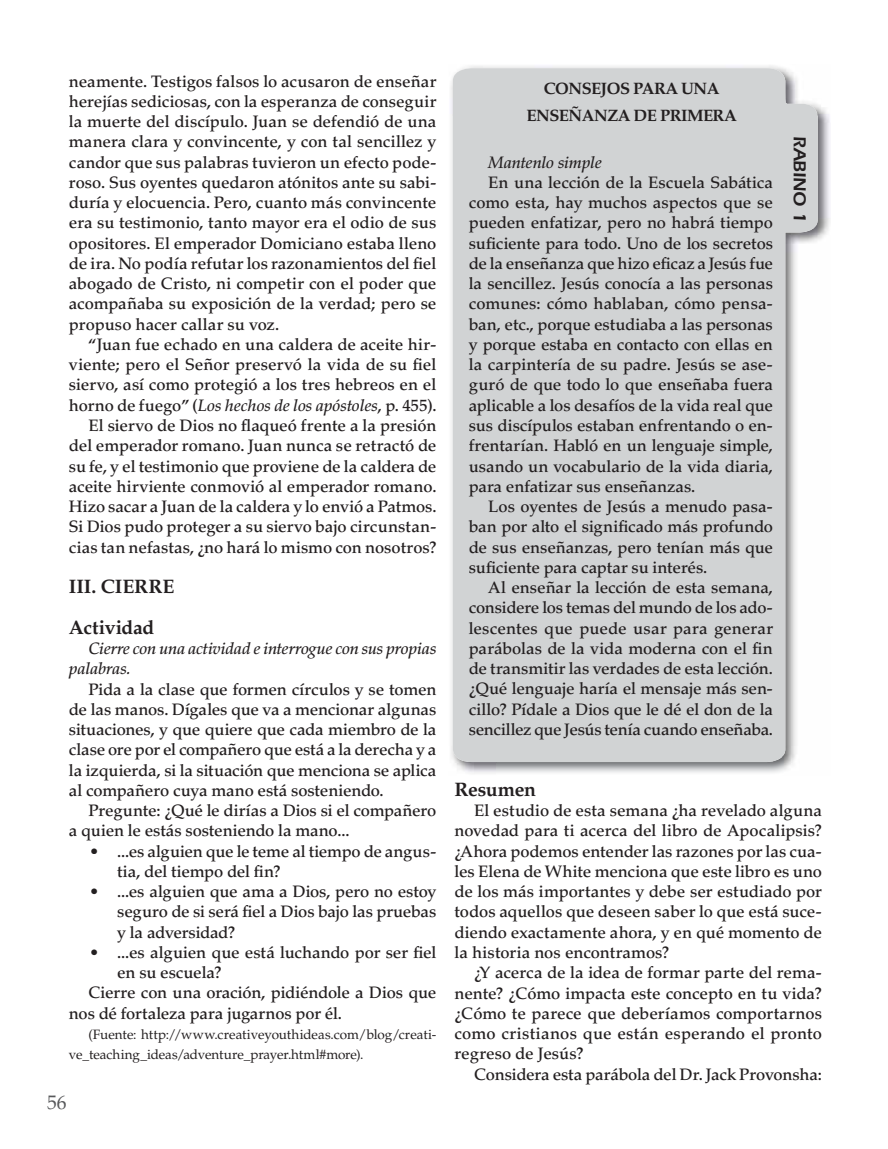
<style>
.page{position:relative;width:888px;height:1149px;background:#fff}
.page>*{position:absolute;margin:0;border:0;box-sizing:border-box;transform-origin:0 0}
.t1{font:700 19.5px/40.5px "Palatino LT Std";letter-spacing:-.005em;color:#231f20}
.t2{font:19.5px "Palatino LT Std";color:#58595b}
.t3{font:600 18px "ITC Eras Std";color:#231f20}
.t4{font:500 16.5px/20.2px "Palatino LT Std";letter-spacing:-.005em;color:#231f20;text-align:justify}
.t5{font:italic 500 16.5px/20.2px "Palatino LT Std";letter-spacing:-.01em;color:#231f20}
.t6{font:700 16.5px/27px "Palatino LT Std";letter-spacing:-.03em;color:#231f20;text-align:center}
.t7{font:13.5px/20.2px "Palatino LT Std";letter-spacing:-.005em;color:#231f20}
.s1{font-style:italic}
</style>
<div class="page">
<img style="left:450px;top:65px;width:377px;height:49px">
<img style="left:451px;top:114px;width:45px;height:660px">
<img style="left:783px;top:114px;width:47px;height:657px">
<svg style="left:452px;top:68px;width:365px;height:693px;background:#d5d6d7"></svg>
<div style="left:544px;top:82px;width:175px;height:15px;background:#d1d3d4"></div>
<div style="left:527px;top:106px;width:209px;height:15px;background:#d1d3d4"></div>
<div style="left:487px;top:155px;width:114px;height:17px;background:#d1d3d4"></div>
<div style="left:488px;top:176px;width:284px;height:12px;background:#d1d3d4"></div>
<div style="left:469px;top:196px;width:303px;height:17px;background:#d1d3d4"></div>
<div style="left:469px;top:216px;width:303px;height:17px;background:#d1d3d4"></div>
<div style="left:469px;top:241px;width:16px;height:8px;background:#d1d3d4"></div>
<div style="left:486px;top:236px;width:10px;height:13px;background:#d1d3d4"></div>
<div style="left:496px;top:236px;width:276px;height:17px;background:#d1d3d4"></div>
<div style="left:469px;top:257px;width:191px;height:16px;background:#d1d3d4"></div>
<div style="left:661px;top:257px;width:9px;height:12px;background:#d1d3d4"></div>
<div style="left:671px;top:257px;width:102px;height:15px;background:#d1d3d4"></div>
<div style="left:469px;top:277px;width:303px;height:16px;background:#d1d3d4"></div>
<div style="left:469px;top:297px;width:297px;height:17px;background:#d1d3d4"></div>
<div style="left:469px;top:317px;width:303px;height:17px;background:#d1d3d4"></div>
<div style="left:468px;top:338px;width:304px;height:16px;background:#d1d3d4"></div>
<div style="left:469px;top:358px;width:296px;height:16px;background:#d1d3d4"></div>
<div style="left:469px;top:378px;width:303px;height:17px;background:#d1d3d4"></div>
<div style="left:469px;top:398px;width:303px;height:17px;background:#d1d3d4"></div>
<div style="left:469px;top:419px;width:297px;height:16px;background:#d1d3d4"></div>
<div style="left:469px;top:439px;width:303px;height:16px;background:#d1d3d4"></div>
<div style="left:469px;top:459px;width:303px;height:15px;background:#d1d3d4"></div>
<div style="left:469px;top:479px;width:225px;height:17px;background:#d1d3d4"></div>
<div style="left:488px;top:500px;width:278px;height:16px;background:#d1d3d4"></div>
<div style="left:469px;top:520px;width:148px;height:16px;background:#d1d3d4"></div>
<div style="left:618px;top:520px;width:10px;height:12px;background:#d1d3d4"></div>
<div style="left:628px;top:520px;width:144px;height:16px;background:#d1d3d4"></div>
<div style="left:469px;top:540px;width:303px;height:17px;background:#d1d3d4"></div>
<div style="left:469px;top:565px;width:16px;height:8px;background:#d1d3d4"></div>
<div style="left:486px;top:560px;width:10px;height:12px;background:#d1d3d4"></div>
<div style="left:496px;top:561px;width:210px;height:16px;background:#d1d3d4"></div>
<div style="left:488px;top:581px;width:284px;height:14px;background:#d1d3d4"></div>
<div style="left:469px;top:601px;width:296px;height:12px;background:#d1d3d4"></div>
<div style="left:469px;top:621px;width:304px;height:17px;background:#d1d3d4"></div>
<div style="left:469px;top:641px;width:278px;height:17px;background:#d1d3d4"></div>
<div style="left:752px;top:641px;width:10px;height:12px;background:#d1d3d4"></div>
<div style="left:763px;top:646px;width:9px;height:7px;background:#d1d3d4"></div>
<div style="left:469px;top:662px;width:303px;height:12px;background:#d1d3d4"></div>
<div style="left:469px;top:682px;width:297px;height:16px;background:#d1d3d4"></div>
<div style="left:469px;top:702px;width:303px;height:17px;background:#d1d3d4"></div>
<div style="left:469px;top:722px;width:303px;height:17px;background:#d1d3d4"></div>
<div style="left:793px;top:137px;width:12px;height:83px;background:#d1d3d4"></div>
<p class="t4" style="left:69px;top:72px;width:369px">neamente. Testigos falsos lo acusaron de enseñar herejías sediciosas, con la esperanza de conseguir la muerte del discípulo. Juan se defendió de una manera clara y convincente, y con tal sencillez y candor que sus palabras tuvieron un efecto pode&shy;roso. Sus oyentes quedaron atónitos ante su sabi&shy;duría y elocuencia. Pero, cuanto más convincente era su testimonio, tanto mayor era el odio de sus opositores. El emperador Domiciano estaba lleno de ira. No podía refutar los razonamientos del fiel abogado de Cristo, ni competir con el poder que acompañaba su exposición de la verdad; pero se propuso hacer callar su voz.</p>
<p class="t4" style="left:69px;top:336px;width:369px;text-align:right">“Juan fue echado en una caldera de aceite hir&shy;viente; pero el Señor preservó la vida de su fiel siervo, así como protegió a los tres hebreos en el horno de fuego” (<span class="s1">Los hechos de los apóstoles</span>, p. 455).<br>El siervo de Dios no flaqueó frente a la presión del emperador romano. Juan nunca se retractó de su fe, y el testimonio que proviene de la caldera de aceite hirviente conmovió al emperador romano.<br>Hizo sacar a Juan de la caldera y lo envió a Patmos.<br>Si Dios pudo proteger a su siervo bajo circunstan&shy;cias tan nefastas, ¿no hará lo mismo con nosotros?</p>
<p class="t1" style="left:69px;top:568px;width:107px">III. CIERRE<br>Actividad</p>
<p class="t5" style="left:69px;top:639px;width:369px;text-indent:20px">Cierre con una actividad e interrogue con sus propias palabras.</p>
<p class="t4" style="left:69px;top:680px;width:369px;text-indent:20px">Pida a la clase que formen círculos y se tomen de las manos. Dígales que va a mencionar algunas situaciones, y que quiere que cada miembro de la clase ore por el compañero que está a la derecha y a la izquierda, si la situación que menciona se aplica al compañero cuya mano está sosteniendo.</p>
<p class="t4" style="left:69px;top:801px;width:369px;text-indent:20px">Pregunte: ¿Qué le dirías a Dios si el compañero a quien le estás sosteniendo la mano...</p>
<p class="t4" style="left:117px;top:842px;width:321px;text-indent:-27px">• ...es alguien que le teme al tiempo de angus&shy;tia, del tiempo del fin?</p>
<p class="t4" style="left:117px;top:882px;width:321px;text-indent:-27px">• ...es alguien que ama a Dios, pero no estoy seguro de si será fiel a Dios bajo las pruebas y la adversidad?</p>
<p class="t4" style="left:90px;top:943px;width:348px">• ...es alguien que está luchando por ser fiel</p>
<p class="t4" style="left:117px;top:963px;width:106px">en su escuela?</p>
<p class="t4" style="left:88px;top:984px;width:349px">Cierre con una oración, pidiéndole a Dios que</p>
<p class="t4" style="left:69px;top:1004px;width:275px">nos dé fortaleza para jugarnos por él.</p>
<p class="t7" style="left:69px;top:1025px;width:369px;text-indent:19px">(Fuente: http://www.creativeyouthideas.com/blog/creati&shy;ve_teaching_ideas/adventure_prayer.html#more).</p>
<p class="t2" style="left:47px;top:1094px;width:21px">56</p>
<p class="t6" style="left:526px;top:76px;width:212px">CONSEJOS PARA UNA<br>ENSEÑANZA DE PRIMERA</p>
<p class="t5" style="left:488px;top:153px;width:115px">Mantenlo simple</p>
<p class="t4" style="left:468px;top:174px;width:306px;text-indent:20px">En una lección de la Escuela Sabática como esta, hay muchos aspectos que se pueden enfatizar, pero no habrá tiempo suficiente para todo. Uno de los secretos de la enseñanza que hizo eficaz a Jesús fue la sencillez. Jesús conocía a las personas comunes: cómo hablaban, cómo pensa&shy;ban, etc., porque estudiaba a las personas y porque estaba en contacto con ellas en la carpintería de su padre. Jesús se ase&shy;guró de que todo lo que enseñaba fuera aplicable a los desafíos de la vida real que sus discípulos estaban enfrentando o en&shy;frentarían. Habló en un lenguaje simple, usando un vocabulario de la vida diaria, para enfatizar sus enseñanzas.</p>
<p class="t4" style="left:468px;top:498px;width:306px;text-indent:20px">Los oyentes de Jesús a menudo pasa&shy;ban por alto el significado más profundo de sus enseñanzas, pero tenían más que suficiente para captar su interés.</p>
<p class="t4" style="left:468px;top:579px;width:306px;text-indent:20px">Al enseñar la lección de esta semana, considere los temas del mundo de los ado&shy;lescentes que puede usar para generar parábolas de la vida moderna con el fin de transmitir las verdades de esta lección. ¿Qué lenguaje haría el mensaje más sen&shy;cillo? Pídale a Dios que le dé el don de la sencillez que Jesús tenía cuando enseñaba.</p>
<p class="t3" style="left:810px;top:136px;width:89px;rotate:90deg">RABINO 1</p>
<p class="t1" style="left:454px;top:770px;width:83px">Resumen</p>
<p class="t4" style="left:454px;top:801px;width:369px;text-indent:20px">El estudio de esta semana ¿ha revelado alguna novedad para ti acerca del libro de Apocalipsis? ¿Ahora podemos entender las razones por las cua&shy;les Elena de White menciona que este libro es uno de los más importantes y debe ser estudiado por todos aquellos que deseen saber lo que está suce&shy;diendo exactamente ahora, y en qué momento de la historia nos encontramos?</p>
<p class="t4" style="left:454px;top:963px;width:369px;text-indent:20px">¿Y acerca de la idea de formar parte del rema&shy;nente? ¿Cómo impacta este concepto en tu vida? ¿Cómo te parece que deberíamos comportarnos como cristianos que están esperando el pronto regreso de Jesús?</p>
<p class="t4" style="left:474px;top:1065px;width:349px">Considera esta parábola del Dr. Jack Provonsha:</p>
</div>
